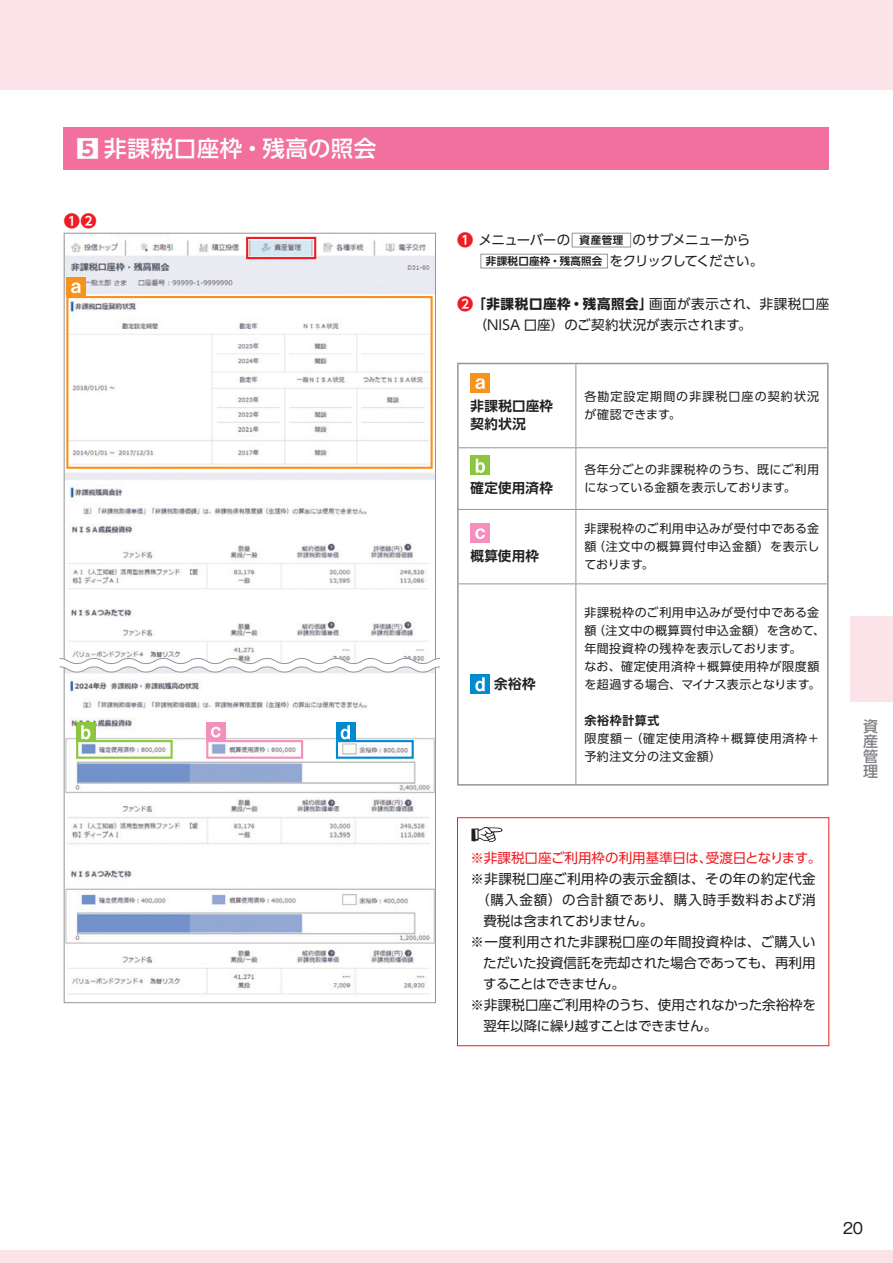
<style>
.page{position:relative;width:893px;height:1263px;background:#fff}
.page>*{position:absolute;margin:0;border:0;box-sizing:border-box;transform-origin:0 0}
.t1{font:500 22.5px "UD Shin Go Pro";letter-spacing:.025em;color:#fff}
.t2{font:700 16.2px "UD Shin Go Pro De";color:#ee1d23}
.t3{font:500 15px/15.1px "UD Shin Go Pro";color:#808285;text-align:justify}
.t4{font:15px "Gothic MB101 Pr 6";color:#231f20}
.t5{font:13.5px/21px "UD Shin Go Pro";color:#231f20}
.t6{font:13.5px/21px "UD Shin Go Pro";letter-spacing:-.04em;color:#231f20}
.t7{font:13.5px "UD Shin Go Pro";letter-spacing:-.035em;color:#231f20}
.t8{font:13.5px "UD Shin Go Pro";color:#ee1d23}
.t9{font:13.5px "UD Shin Go Pro";letter-spacing:.025em;color:#231f20}
.t10{font:13.5px "UD Shin Go Pro";letter-spacing:.03em;color:#231f20}
.t11{font:700 13.5px/18px "UD Shin Go Pro De";letter-spacing:.02em;color:#231f20}
.t12{font:13.5px "UD Shin Go Pro";letter-spacing:.065em;color:#231f20}
.t13{font:13.5px "UD Shin Go Pro";letter-spacing:-.05em;color:#231f20}
.t14{font:12px/18px "UD Shin Go Pro";letter-spacing:.04em;color:#231f20}
.t15{font:12px/18px "UD Shin Go Pro";letter-spacing:.005em;color:#231f20}
.t16{font:12px/18px "UD Shin Go Pro";letter-spacing:.085em;color:#231f20}
.t17{font:700 12px "UD Shin Go Pro De";letter-spacing:.06em;color:#231f20}
.s1{font-weight:700}
.s2{font-family:"UD Shin Go Pro De";font-weight:700;font-size:16.2px;color:#ee1d23}
.s3{font-family:"UD Shin Go Pro De";font-weight:700;font-size:10.5px}
</style>
<div class="page">
<div style="left:0;top:1250px;width:893px;height:13px;background:#fce2e9"></div>
<div style="left:0;top:0;width:893px;height:89px;background:#fce2e9"></div>
<div style="left:850px;top:617px;width:43px;height:85px;background:#fce2e9"></div>
<img style="left:66px;top:235px;width:368px;height:760px">
<hr style="left:457px;top:583px;width:118px;height:1px;background:#939598">
<hr style="left:576px;top:583px;width:251px;height:1px;background:#939598">
<hr style="left:575px;top:364px;width:1px;height:83px;background:#939598">
<hr style="left:575px;top:448px;width:1px;height:61px;background:#939598">
<hr style="left:575px;top:510px;width:1px;height:74px;background:#939598">
<hr style="left:575px;top:584px;width:1px;height:200px;background:#939598">
<hr style="left:457px;top:447px;width:119px;height:1px;background:#939598">
<hr style="left:576px;top:447px;width:253px;height:1px;background:#939598">
<hr style="left:457px;top:509px;width:119px;height:1px;background:#939598">
<hr style="left:576px;top:509px;width:253px;height:1px;background:#939598">
<hr style="left:457px;top:363px;width:119px;height:1px;background:#939598">
<hr style="left:457px;top:364px;width:2px;height:83px;background:#939598">
<hr style="left:457px;top:584px;width:2px;height:200px;background:#939598">
<hr style="left:457px;top:784px;width:119px;height:1px;background:#939598">
<hr style="left:576px;top:363px;width:253px;height:1px;background:#939598">
<hr style="left:827px;top:364px;width:2px;height:83px;background:#939598">
<hr style="left:827px;top:510px;width:2px;height:74px;background:#939598">
<hr style="left:827px;top:584px;width:2px;height:200px;background:#939598">
<hr style="left:576px;top:784px;width:253px;height:1px;background:#939598">
<hr style="left:457px;top:448px;width:2px;height:61px;background:#939598">
<hr style="left:827px;top:448px;width:2px;height:61px;background:#939598">
<hr style="left:457px;top:510px;width:2px;height:73px;background:#939598">
<div style="left:471px;top:374px;width:19px;height:19px;background:#f7931d"></div>
<svg style="left:475px;top:378px;width:10px;height:11px"></svg>
<div style="left:471px;top:456px;width:19px;height:19px;background:#8bc63e"></div>
<svg style="left:476px;top:459px;width:9px;height:14px"></svg>
<div style="left:471px;top:524px;width:19px;height:19px;background:#f390bc"></div>
<svg style="left:475px;top:528px;width:10px;height:11px"></svg>
<div style="left:471px;top:674px;width:19px;height:19px;background:#008ad0"></div>
<svg style="left:475px;top:677px;width:10px;height:14px"></svg>
<div style="left:66px;top:296px;width:367px;height:173px;border:2px solid #f7931d"></div>
<div style="left:66px;top:278px;width:19px;height:19px;background:#f7931d"></div>
<svg style="left:71px;top:282px;width:10px;height:11px"></svg>
<div style="left:76px;top:740px;width:97px;height:19px;border:2px solid #8bc63e"></div>
<div style="left:206px;top:740px;width:97px;height:19px;border:2px solid #f390bc"></div>
<div style="left:336px;top:740px;width:78px;height:19px;border:2px solid #008ad0"></div>
<div style="left:76px;top:722px;width:19px;height:19px;background:#8bc63e"></div>
<svg style="left:81px;top:725px;width:9px;height:14px"></svg>
<div style="left:206px;top:722px;width:19px;height:19px;background:#f390bc"></div>
<svg style="left:211px;top:727px;width:10px;height:10px"></svg>
<div style="left:336px;top:722px;width:19px;height:19px;background:#008ad0"></div>
<svg style="left:341px;top:725px;width:9px;height:14px"></svg>
<div style="left:64px;top:128px;width:765px;height:42px;background:#f1709d"></div>
<div style="left:572px;top:233px;width:59px;height:14px;border:1px solid #939598"></div>
<div style="left:480px;top:254px;width:128px;height:14px;border:1px solid #939598"></div>
<div style="left:457px;top:817px;width:372px;height:229px;border:1px solid #ee1d23"></div>
<svg style="left:471px;top:827px;width:31px;height:15px"></svg>
<svg style="left:59px;top:658px;width:382px;height:15px"></svg>
<div style="left:246px;top:237px;width:70px;height:22px;border:2px solid #ee1d23"></div>
<h1 class="t1" style="left:77px;top:131px;width:301px"><span class="s1">5</span> 非課税口座枠・残高の照会</h1>
<h2 class="t2" style="left:64px;top:207px;width:35px">❶❷</h2>
<p class="t6" style="left:486px;top:229px;width:279px;text-indent:-29px"><span class="s2">❶</span> メニューバーの <span class="s3">資産管理</span> のサブメニューから<span class="s3">非課税口座枠・残高照会</span> をクリックしてください。</p>
<p class="t5" style="left:474px;top:293px;width:357px;text-indent:-17px"><span class="s2">❷</span><span class="s1">「非課税口座枠・残高照会」</span>画面が表示され、非課税口座（NISA 口座）のご契約状況が表示されます。</p>
<p class="t11" style="left:471px;top:396px;width:84px">非課税口座枠契約状況</p>
<p class="t16" style="left:584px;top:387px;width:236px">各勘定設定期間の非課税口座の契約状況が確認できます。</p>
<p class="t11" style="left:471px;top:478px;width:84px">確定使用済枠</p>
<p class="t11" style="left:471px;top:546px;width:70px">概算使用枠</p>
<p class="t11" style="left:494px;top:675px;width:43px">余裕枠</p>
<p class="t15" style="left:584px;top:460px;width:236px">各年分ごとの非課税枠のうち、既にご利用になっている金額を表示しております。</p>
<p class="t14" style="left:584px;top:519px;width:236px;text-align:justify">非課税枠のご利用申込みが受付中である金額（注文中の概算買付申込金額）を表示しております。</p>
<p class="t14" style="left:584px;top:603px;width:242px">非課税枠のご利用申込みが受付中である金額（注文中の概算買付申込金額）を含めて、年間投資枠の残枠を表示しております。<br>なお、確定使用済枠＋概算使用枠が限度額を超過する場合、マイナス表示となります。</p>
<p class="t17" style="left:584px;top:711px;width:77px">余裕枠計算式</p>
<p class="t14" style="left:584px;top:729px;width:236px">限度額－（確定使用済枠＋概算使用済枠＋予約注文分の注文金額）</p>
<p class="t8" style="left:471px;top:847px;width:352px">※非課税口座ご利用枠の利用基準日は、受渡日となります。</p>
<p class="t9" style="left:471px;top:868px;width:347px">※非課税口座ご利用枠の表示金額は、その年の約定代金</p>
<p class="t12" style="left:476px;top:889px;width:341px">（購入金額）の合計額であり、購入時手数料および消</p>
<p class="t7" style="left:483px;top:910px;width:171px">費税は含まれておりません。</p>
<p class="t10" style="left:471px;top:931px;width:347px">※一度利用された非課税口座の年間投資枠は、ご購入い</p>
<p class="t5" style="left:483px;top:952px;width:334px">ただいた投資信託を売却された場合であっても、再利用</p>
<p class="t13" style="left:483px;top:973px;width:143px">することはできません。</p>
<p class="t5" style="left:471px;top:994px;width:347px">※非課税口座ご利用枠のうち、使用されなかった余裕枠を</p>
<p class="t7" style="left:483px;top:1015px;width:235px">翌年以降に繰り越すことはできません。</p>
<p class="t3" style="left:863px;top:718px;width:16px">資産管理</p>
<p class="t4" style="left:843px;top:1215px;width:22px">20</p>
</div>
